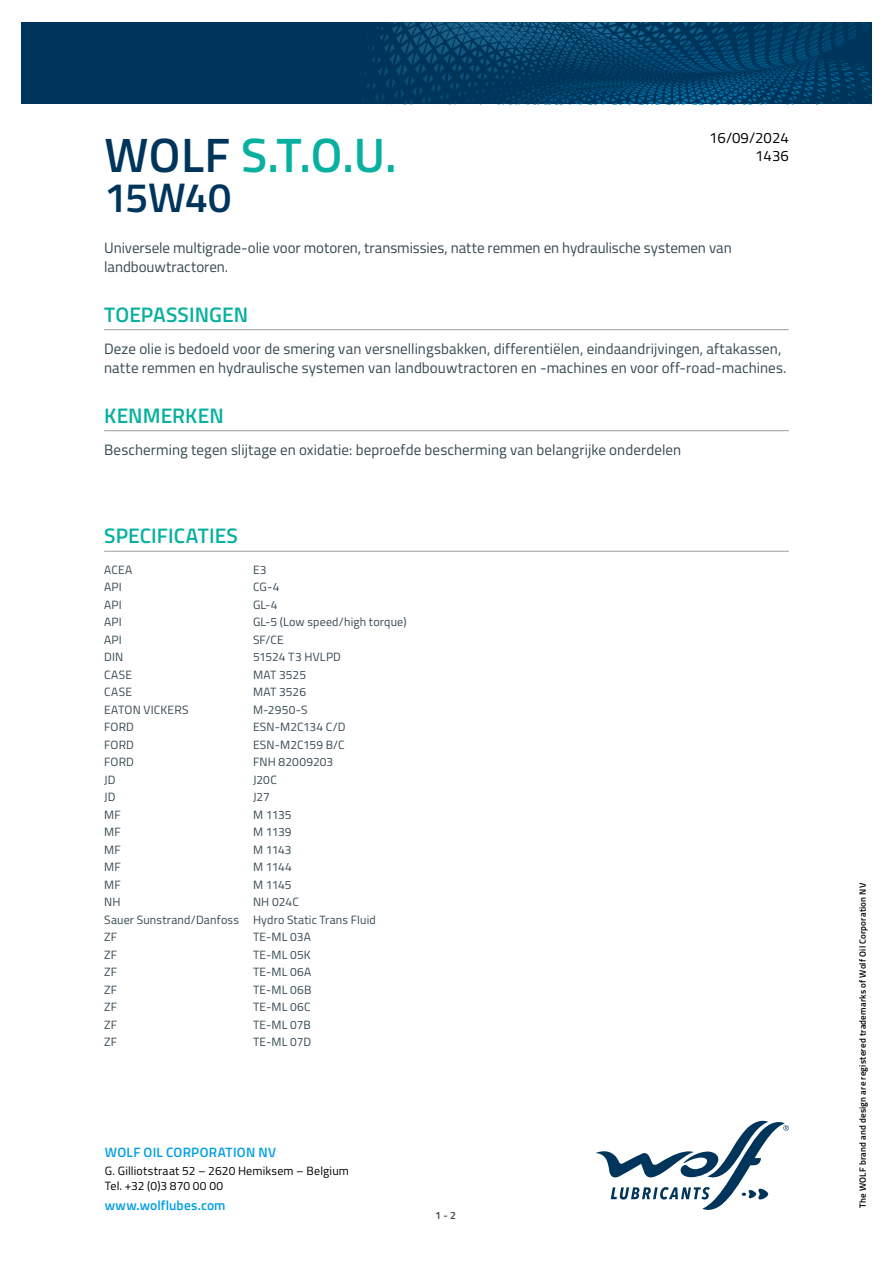
<style>
.page{position:relative;width:893px;height:1263px;background:#fff}
.page>*{position:absolute;margin:0;border:0;box-sizing:border-box;transform-origin:0 0}
.t1{font:600 48.3px "Titillium";color:#08b0a0}
.t2{font:600 41.4px "Titillium";letter-spacing:-.015em;color:#00355b}
.t3{font:600 21px "Titillium";color:#08b0a0}
.t4{font:15px/19.5px "Titillium";letter-spacing:.005em;color:#364953}
.t5{font:15px/18px "Titillium";color:#000;text-align:right}
.t6{font:600 13.5px "Titillium";letter-spacing:.015em;color:#009fe3}
.t7{font:12px/17.5px "Titillium";letter-spacing:.01em;color:#364953}
.t8{font:12px/14.4px "Titillium";letter-spacing:.015em;color:#000}
.t9{font:600 10.5px "Titillium";color:#364953}
.t10{font:600 9px "Titillium";letter-spacing:.025em;color:#000}
.s1{color:#00355b}
</style>
<div class="page">
<svg style="left:596px;top:1121px;width:193px;height:89px"></svg>
<svg style="left:21px;top:22px;width:851px;height:82px;background:#013b62"></svg>
<hr style="left:104px;top:329px;width:685px;height:1px;background:#9d9d9c">
<hr style="left:104px;top:430px;width:685px;height:1px;background:#9d9d9c">
<hr style="left:104px;top:551px;width:685px;height:1px;background:#9d9d9c">
<p class="t5" style="left:709px;top:128px;width:81px">16/09/2024<br>1436</p>
<h1 class="t1" style="left:104px;top:118px;width:294px"><span class="s1">WOLF</span> S.T.O.U.</h1>
<h2 class="t2" style="left:104px;top:166px;width:129px">15W40</h2>
<p class="t4" style="left:104px;top:237px;width:629px">Universele multigrade-olie voor motoren, transmissies, natte remmen en hydraulische systemen van landbouwtractoren.</p>
<h3 class="t3" style="left:104px;top:298px;width:145px">TOEPASSINGEN</h3>
<p class="t4" style="left:104px;top:338px;width:684px">Deze olie is bedoeld voor de smering van versnellingsbakken, differentiëlen, eindaandrijvingen, aftakassen, natte remmen en hydraulische systemen van landbouwtractoren en -machines en voor off-road-machines.</p>
<h3 class="t3" style="left:104px;top:399px;width:121px">KENMERKEN</h3>
<p class="t4" style="left:104px;top:439px;width:579px">Bescherming tegen slijtage en oxidatie: beproefde bescherming van belangrijke onderdelen</p>
<h3 class="t3" style="left:104px;top:520px;width:135px">SPECIFICATIES</h3>
<p class="t7" style="left:104px;top:560px;width:30px">ACEA</p>
<p class="t7" style="left:253px;top:560px;width:15px">E3</p>
<p class="t7" style="left:104px;top:578px;width:19px">API</p>
<p class="t7" style="left:253px;top:578px;width:28px">CG-4</p>
<p class="t7" style="left:104px;top:595px;width:19px">API</p>
<p class="t7" style="left:253px;top:595px;width:26px">GL-4</p>
<p class="t7" style="left:104px;top:613px;width:19px">API</p>
<p class="t7" style="left:253px;top:613px;width:155px">GL-5 (Low speed/high torque)</p>
<p class="t7" style="left:104px;top:630px;width:19px">API</p>
<p class="t7" style="left:253px;top:630px;width:32px">SF/CE</p>
<p class="t7" style="left:104px;top:648px;width:21px">DIN</p>
<p class="t7" style="left:253px;top:648px;width:90px">51524 T3 HVLPD</p>
<p class="t7" style="left:104px;top:665px;width:29px">CASE</p>
<p class="t7" style="left:253px;top:665px;width:55px">MAT 3525</p>
<p class="t7" style="left:104px;top:683px;width:29px">CASE</p>
<p class="t7" style="left:253px;top:683px;width:55px">MAT 3526</p>
<p class="t7" style="left:104px;top:700px;width:86px">EATON VICKERS</p>
<p class="t7" style="left:253px;top:700px;width:56px">M-2950-S</p>
<p class="t7" style="left:104px;top:718px;width:31px">FORD</p>
<p class="t7" style="left:253px;top:718px;width:94px">ESN-M2C134 C/D</p>
<p class="t7" style="left:104px;top:735px;width:31px">FORD</p>
<p class="t7" style="left:253px;top:735px;width:93px">ESN-M2C159 B/C</p>
<p class="t7" style="left:104px;top:753px;width:31px">FORD</p>
<p class="t7" style="left:253px;top:753px;width:82px">FNH 82009203</p>
<p class="t7" style="left:104px;top:770px;width:13px">JD</p>
<p class="t7" style="left:253px;top:770px;width:25px">J20C</p>
<p class="t7" style="left:104px;top:788px;width:13px">JD</p>
<p class="t7" style="left:253px;top:788px;width:18px">J27</p>
<p class="t7" style="left:104px;top:805px;width:18px">MF</p>
<p class="t7" style="left:253px;top:805px;width:40px">M 1135</p>
<p class="t7" style="left:104px;top:823px;width:18px">MF</p>
<p class="t7" style="left:253px;top:823px;width:40px">M 1139</p>
<p class="t7" style="left:104px;top:840px;width:18px">MF</p>
<p class="t7" style="left:253px;top:840px;width:40px">M 1143</p>
<p class="t7" style="left:104px;top:858px;width:18px">MF</p>
<p class="t7" style="left:253px;top:858px;width:40px">M 1144</p>
<p class="t7" style="left:104px;top:875px;width:18px">MF</p>
<p class="t7" style="left:253px;top:875px;width:40px">M 1145</p>
<p class="t7" style="left:104px;top:893px;width:18px">NH</p>
<p class="t7" style="left:104px;top:893px;width:273px;text-indent:149px">NH 024C<br>Sauer Sunstrand/Danfoss Hydro Static Trans Fluid<br>ZF</p>
<p class="t7" style="left:253px;top:928px;width:59px">TE-ML 03A</p>
<p class="t7" style="left:104px;top:945px;width:14px">ZF</p>
<p class="t7" style="left:253px;top:945px;width:59px">TE-ML 05K</p>
<p class="t7" style="left:104px;top:963px;width:14px">ZF</p>
<p class="t7" style="left:253px;top:963px;width:60px">TE-ML 06A</p>
<p class="t7" style="left:104px;top:980px;width:14px">ZF</p>
<p class="t7" style="left:253px;top:980px;width:60px">TE-ML 06B</p>
<p class="t7" style="left:104px;top:998px;width:14px">ZF</p>
<p class="t7" style="left:253px;top:998px;width:59px">TE-ML 06C</p>
<p class="t7" style="left:104px;top:1015px;width:14px">ZF</p>
<p class="t7" style="left:253px;top:1015px;width:59px">TE-ML 07B</p>
<p class="t7" style="left:104px;top:1033px;width:14px">ZF</p>
<p class="t7" style="left:253px;top:1033px;width:60px">TE-ML 07D</p>
<p class="t6" style="left:105px;top:1142px;width:173px">WOLF OIL CORPORATION NV</p>
<p class="t8" style="left:105px;top:1163px;width:246px">G. Gilliotstraat 52 – 2620 Hemiksem – Belgium<br>Tel. +32 (0)3 870 00 00</p>
<p class="t6" style="left:105px;top:1195px;width:122px">www.wolflubes.com</p>
<p class="t9" style="left:435px;top:1207px;width:22px">1 - 2</p>
<p class="t10" style="left:856px;top:1208px;width:326px;rotate:-90deg">The WOLF brand and design are registered trademarks of Wolf Oil Corporation NV</p>
</div>
